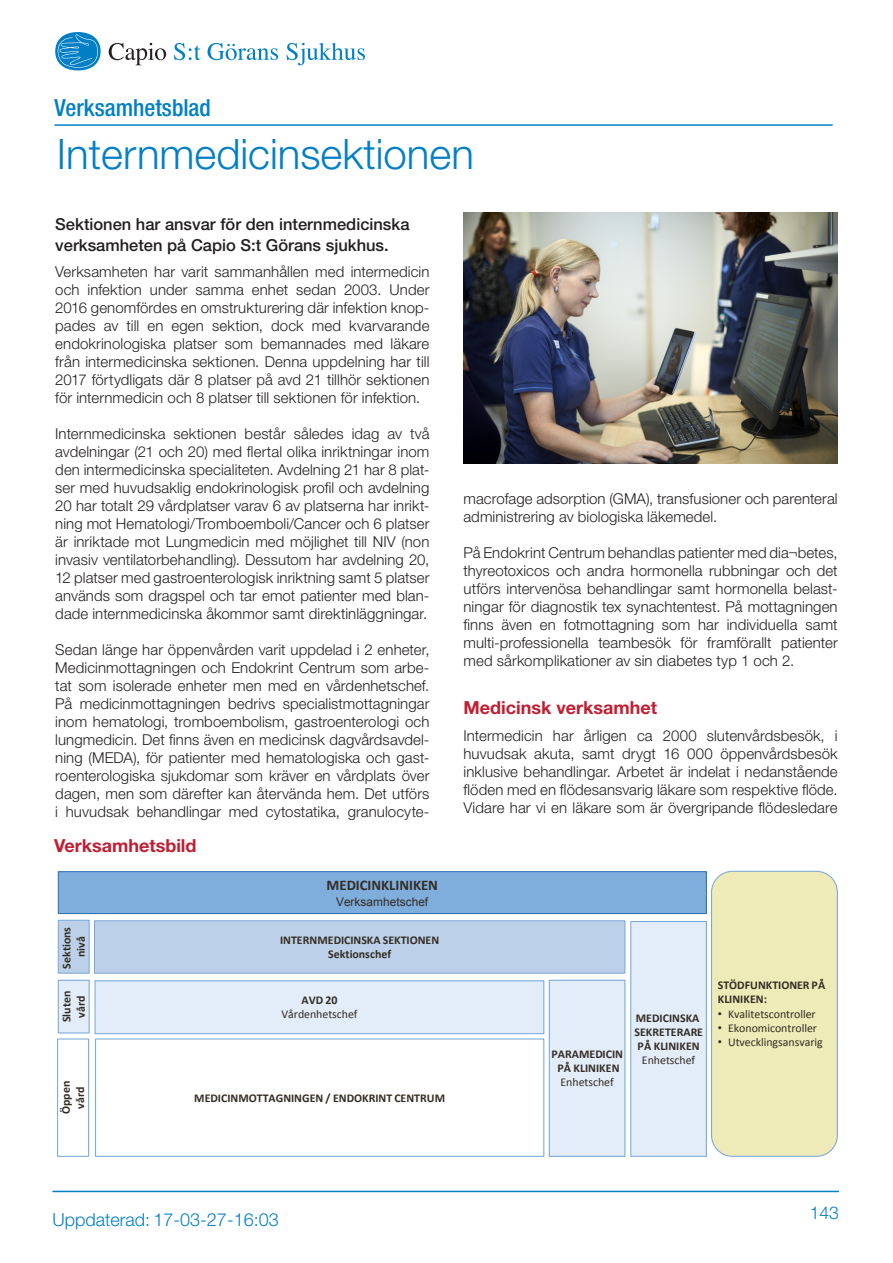
<style>
.page{position:relative;width:893px;height:1263px;background:#fff}
.page>*{position:absolute;margin:0;border:0;box-sizing:border-box;transform-origin:0 0}
.Rubrik_1{font:300 42px "Helvetica Neue LT";color:#007fc6}
.t1{font:500 condensed 23.55px "Helvetica Neue LT";color:#007fc6}
.Sidhuvud_text{font:300 18px "Helvetica Neue LT";color:#007fc6}
.Ingress{font:700 18px "Helvetica Neue LT";color:#c01e32}
.Rubrik_3B{font:700 18px "Helvetica Neue LT";color:#c01e32}
.Nedre_rubrik_1{font:300 17.55px "Helvetica Neue LT";color:#007fc6}
.Ingress-2{font:500 16.5px/21.3px "Helvetica Neue LT";color:#231f20}
.Brödtext{font:300 15px/18px "Helvetica Neue LT";letter-spacing:.005em;color:#231f20;text-align:justify}
.t2{font:700 14.7px "Calibri";color:#332c23}
.t3{font:700 11.85px/14.2px "Calibri";color:#332c23;text-align:center}
.t4{font:11.85px/14.2px "Calibri";letter-spacing:-.005em;color:#332c23;text-align:center}
.t5{font:11.85px "Arial";color:#332c23}
.s1{font-weight:700}
.s2{font-weight:400}
.s3{font-family:"Arial"}
</style>
<div class="page">
<hr style="left:52px;top:1191px;width:787px;height:1px;background:#007fc6">
<svg style="left:109px;top:43px;width:57px;height:22px"></svg>
<svg style="left:174px;top:43px;width:27px;height:17px"></svg>
<svg style="left:286px;top:43px;width:79px;height:22px"></svg>
<div style="left:55px;top:32px;width:46px;height:38px;background:#007fc6;border-radius:50%"></div>
<svg style="left:55px;top:34px;width:43px;height:36px"></svg>
<svg style="left:208px;top:43px;width:70px;height:17px"></svg>
<hr style="left:55px;top:124px;width:778px;height:2px;background:#007fc6">
<img style="left:463px;top:213px;width:375px;height:251px">
<div style="left:58px;top:872px;width:648px;height:41px;background:#7faddc"></div>
<div style="left:58px;top:871px;width:649px;height:43px;border:1px solid #2c75b7"></div>
<div style="left:94px;top:980px;width:450px;height:54px;background:#e3ecf9;border:1px solid #7aa9d9"></div>
<div style="left:95px;top:1038px;width:449px;height:119px;border:1px solid #7aa9d9"></div>
<div style="left:58px;top:980px;width:31px;height:53px;background:#e3ecf9"></div>
<div style="left:58px;top:980px;width:32px;height:53px;border:1px solid #7aa9d9"></div>
<div style="left:57px;top:1038px;width:32px;height:119px;border:1px solid #7aa9d9"></div>
<div style="left:711px;top:871px;width:126px;height:285px;background:#eeebb8;border-radius:21px"></div>
<div style="left:711px;top:871px;width:127px;height:286px;border:1px solid #7aa9d9;border-radius:21px"></div>
<div style="left:94px;top:920px;width:531px;height:54px;background:#bcd1e9;border:1px solid #7aa9d9"></div>
<div style="left:58px;top:920px;width:32px;height:54px;background:#bcd1e9;border:1px solid #7aa9d9"></div>
<div style="left:631px;top:921px;width:75px;height:235px;background:#e3ecf9"></div>
<div style="left:630px;top:921px;width:77px;height:236px;border:1px solid #7aa9d9"></div>
<div style="left:549px;top:980px;width:76px;height:176px;background:#e3ecf9"></div>
<div style="left:549px;top:980px;width:76px;height:177px;border:1px solid #7aa9d9"></div>
<h2 class="t1" style="left:55px;top:94px;width:158px">Verksamhetsblad</h2>
<p class="Rubrik_1" style="left:57px;top:128px;width:418px">Internmedicinsektionen</p>
<p class="Ingress-2" style="left:55px;top:213px;width:356px">Sektionen har ansvar för den internmedicinska verksamheten på Capio S:t Görans sjukhus.</p>
<p class="Brödtext" style="left:55px;top:263px;width:376px">Verksamheten har varit sammanhållen med intermedicin och infektion under samma enhet sedan 2003. Under 2016 genomfördes en omstrukturering där infektion knop&shy;pades av till en egen sektion, dock med kvarvarande endokrinologiska platser som bemannades med läkare från intermedicinska sektionen. Denna uppdelning har till 2017 förtydligats där 8 platser på avd 21 tillhör sektionen för internmedicin och 8 platser till sektionen för infektion.</p>
<p class="Brödtext" style="left:55px;top:425px;width:376px">Internmedicinska sektionen består således idag av två avdelningar (21 och 20) med flertal olika inriktningar inom den intermedicinska specialiteten. Avdelning 21 har 8 plat&shy;ser med huvudsaklig endokrinologisk profil och avdelning 20 har totalt 29 vårdplatser varav 6 av platserna har inrikt&shy;ning mot Hematologi/Tromboemboli/Cancer och 6 platser är inriktade mot Lungmedicin med möjlighet till NIV (non invasiv ventilatorbehandling). Dessutom har avdelning 20, 12 platser med gastroenterologisk inriktning samt 5 platser används som dragspel och tar emot patienter med blan&shy;dade internmedicinska åkommor samt direktinläggningar.</p>
<p class="Brödtext" style="left:55px;top:641px;width:376px">Sedan länge har öppenvården varit uppdelad i 2 enheter, Medicinmottagningen och Endokrint Centrum som arbe&shy;tat som isolerade enheter men med en vårdenhetschef.<br>På medicinmottagningen bedrivs specialistmottagningar inom hematologi, tromboembolism, gastroenterologi och lungmedicin. Det finns även en medicinsk dagvårdsavdel&shy;ning (MEDA), för patienter med hematologiska och gast&shy;roenterologiska sjukdomar som kräver en vårdplats över dagen, men som därefter kan återvända hem. Det utförs i huvudsak behandlingar med cytostatika, granulocyte-</p>
<p class="Rubrik_3B" style="left:54px;top:835px;width:144px">Verksamhetsbild</p>
<p class="t3" style="left:59px;top:969px;width:43px;rotate:-90deg">Sektions nivå</p>
<p class="t3" style="left:59px;top:1022px;width:33px;rotate:-90deg">Sluten vård</p>
<p class="t2" style="left:327px;top:876px;width:113px">MEDICINKLINIKEN</p>
<p class="t5" style="left:336px;top:894px;width:94px">Verksamhetschef</p>
<p class="t3" style="left:280px;top:933px;width:161px">INTERNMEDICINSKA SEKTIONEN<br>Sektionschef</p>
<p class="t4" style="left:282px;top:993px;width:78px"><span class="s1">AVD 20<br></span>Vårdenhetschef</p>
<p class="t3" style="left:59px;top:1114px;width:35px;rotate:-90deg">Öppen vård</p>
<p class="t3" style="left:194px;top:1090px;width:252px">MEDICINMOTTAGNINGEN / ENDOKRINT CENTRUM</p>
<p class="Brödtext" style="left:463px;top:489px;width:376px">macrofage adsorption (GMA), transfusioner och parenteral administrering av biologiska läkemedel.</p>
<p class="Brödtext" style="left:463px;top:543px;width:376px">På Endokrint Centrum behandlas patienter med dia¬betes, thyreotoxicos och andra hormonella rubbningar och det utförs intervenösa behandlingar samt hormonella belast&shy;ningar för diagnostik tex synachtentest. På mottagningen finns även en fotmottagning som har individuella samt multi-professionella teambesök för framförallt patienter med sårkomplikationer av sin diabetes typ 1 och 2.</p>
<p class="Ingress" style="left:463px;top:697px;width:195px">Medicinsk verksamhet</p>
<p class="Brödtext" style="left:463px;top:726px;width:376px">Intermedicin har årligen ca 2000 slutenvårdsbesök, i huvudsak akuta, samt drygt 16 000 öppenvårdsbesök inklusive behandlingar. Arbetet är indelat i nedanstående flöden med en flödesansvarig läkare som respektive flöde.<br>Vidare har vi en läkare som är övergripande flödesledare</p>
<p class="t3" style="left:551px;top:1047px;width:73px">PARAMEDICIN<br>PÅ KLINIKEN<br><span class="s2">Enhetschef</span></p>
<p class="t3" style="left:634px;top:1010px;width:70px">MEDICINSKA<br>SEKRETERARE<br>PÅ KLINIKEN<br><span class="s2">Enhetschef</span></p>
<p class="t3" style="left:718px;top:978px;width:109px;text-align:left">STÖDFUNKTIONER PÅ<br>KLINIKEN:</p>
<p class="t4" style="left:718px;top:1007px;width:100px"><span class="s3">•</span> Kvalitetscontroller</p>
<p class="t4" style="left:718px;top:1021px;width:101px"><span class="s3">•</span> Ekonomicontroller</p>
<p class="t4" style="left:718px;top:1035px;width:106px"><span class="s3">•</span> Utvecklingsansvarig</p>
<p class="Sidhuvud_text" style="left:52px;top:1208px;width:228px">Uppdaterad: 17-03-27-16:03</p>
<p class="Nedre_rubrik_1" style="left:810px;top:1201px;width:31px">143</p>
</div>
